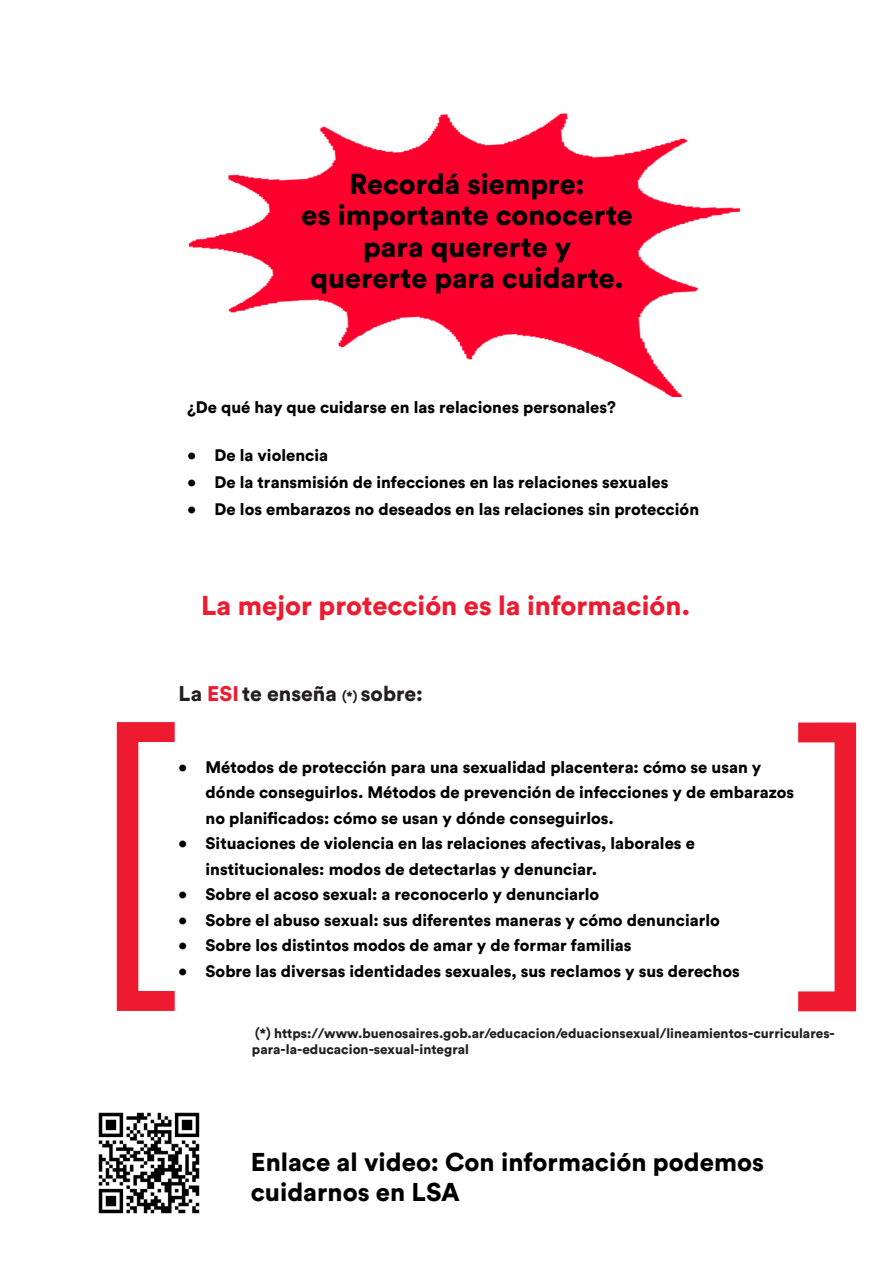
<style>
.page{position:relative;width:893px;height:1263px;background:#fff}
.page>*{position:absolute;margin:0;border:0;box-sizing:border-box;transform-origin:0 0}
.t1{font:900 28.5px "Circular Std";color:#000}
.titulo{font:900 27px "Circular Std";color:#ee1a30}
.texto_W{font:900 25.5px/30px "Circular Std";color:#000}
.titulo-2{font:900 21px "Circular Std";color:#231f20}
.titulo-3{font:900 16.5px/25.5px "Circular Std";color:#000}
.t2{font:900 13.5px/16.2px "Circular Std";color:#231f20}
.s1{color:#ee1a30}
.s2{font-size:13.5px}
</style>
<div class="page">
<img style="left:188px;top:113px;width:553px;height:284px">
<svg style="left:798px;top:722px;width:58px;height:289px"></svg>
<svg style="left:117px;top:722px;width:58px;height:289px"></svg>
<img style="left:98px;top:1112px;width:102px;height:102px">
<p class="t1" style="left:350px;top:165px;width:237px">Recordá siempre:</p>
<p class="t1" style="left:302px;top:196px;width:333px">es importante conocerte</p>
<p class="t1" style="left:363px;top:228px;width:209px">para quererte y</p>
<p class="t1" style="left:310px;top:259px;width:315px">quererte para cuidarte.</p>
<p class="titulo-3" style="left:188px;top:394px;width:430px">¿De qué hay que cuidarse en las relaciones personales?</p>
<p class="titulo-3" style="left:188px;top:442px;width:142px">• De la violencia</p>
<p class="titulo-3" style="left:188px;top:469px;width:482px">• De la transmisión de infecciones en las relaciones sexuales</p>
<p class="titulo-3" style="left:188px;top:496px;width:513px">• De los embarazos no deseados en las relaciones sin protección</p>
<p class="titulo" style="left:201px;top:588px;width:491px">La mejor protección es la información.</p>
<p class="titulo-2" style="left:179px;top:679px;width:246px">La <span class="s1">ESI</span> te enseña <span class="s2">(*)</span> sobre:</p>
<p class="titulo-3" style="left:206px;top:754px;width:590px;text-indent:-27px">• Métodos de protección para una sexualidad placentera: cómo se usan y dónde conseguirlos. Métodos de prevención de infecciones y de embarazos no planificados: cómo se usan y dónde conseguirlos.</p>
<p class="titulo-3" style="left:206px;top:830px;width:491px;text-indent:-27px">• Situaciones de violencia en las relaciones afectivas, laborales e institucionales: modos de detectarlas y denunciar.</p>
<p class="titulo-3" style="left:179px;top:881px;width:422px">• Sobre el acoso sexual: a reconocerlo y denunciarlo</p>
<p class="titulo-3" style="left:179px;top:907px;width:543px">• Sobre el abuso sexual: sus diferentes maneras y cómo denunciarlo</p>
<p class="titulo-3" style="left:179px;top:932px;width:454px">• Sobre los distintos modos de amar y de formar familias</p>
<p class="titulo-3" style="left:179px;top:958px;width:563px">• Sobre las diversas identidades sexuales, sus reclamos y sus derechos</p>
<p class="t2" style="left:252px;top:1025px;width:584px">(*) https://www.buenosaires.gob.ar/educacion/eduacionsexual/lineamientos-curriculares&shy;para-la-educacion-sexual-integral</p>
<p class="texto_W" style="left:251px;top:1146px;width:515px">Enlace al video: Con información podemos cuidarnos en LSA</p>
</div>
